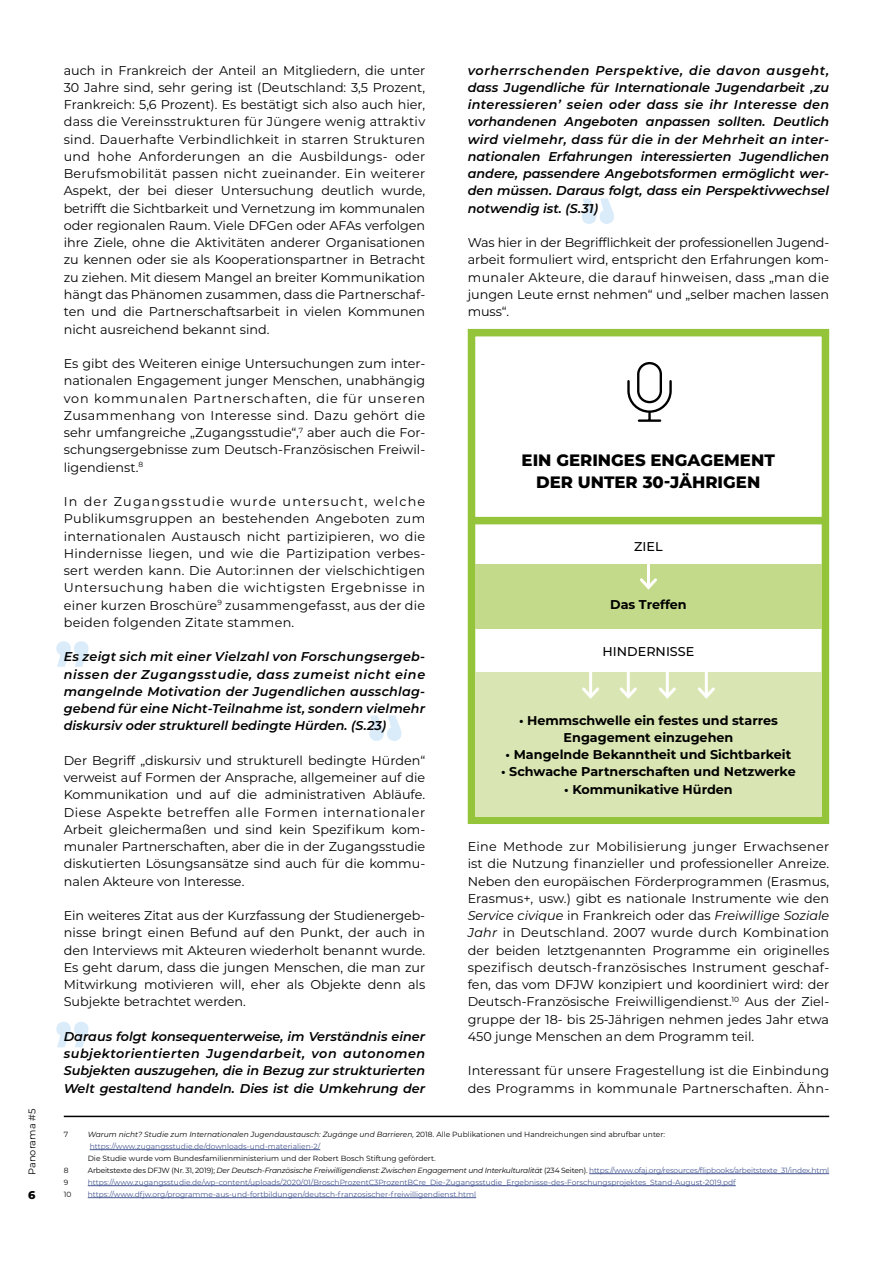
<style>
.page{position:relative;width:893px;height:1263px;background:#fff}
.page>*{position:absolute;margin:0;border:0;box-sizing:border-box;transform-origin:0 0}
.t1{font:700 75px "Montserrat";color:#daebfa}
.t2{font:800 16.5px/22.5px "Montserrat";color:#000;text-align:center}
.t3{font:12.75px/17.2px "Montserrat";color:#000;text-align:justify}
.t4{font:italic 600 12.75px/17.2px "Montserrat";color:#000;text-align:justify}
.t5{font:700 12.75px/17.2px "Montserrat";color:#000;text-align:center}
.t6{font:500 12.75px "Montserrat";color:#000}
.t7{font:800 11.25px "Montserrat";color:#000}
.t8{font:9.75px "Montserrat";color:#000}
.t9{font:7.5px "Montserrat";color:#465792}
.t10{font:italic 7.5px "Montserrat";letter-spacing:-.02em;color:#000}
.t11{font:italic 7.5px/12px "Montserrat";color:#000}
.t12{font:7.5px "Montserrat";color:#000}
.s1{font-style:normal}
.s2{font-style:normal;color:#465792}
.s3{font-style:italic}
</style>
<div class="page">
<hr style="left:64px;top:1116px;width:765px;height:1px;background:#000">
<hr style="left:90px;top:1149px;width:230px;height:1px;background:#465792">
<hr style="left:589px;top:1173px;width:240px;height:1px;background:#465792">
<hr style="left:88px;top:1185px;width:648px;height:1px;background:#465792">
<hr style="left:88px;top:1197px;width:388px;height:1px;background:#465792">
<div style="left:468px;top:329px;width:361px;height:495px;background:#fff;border:8px solid #94c43a"></div>
<div style="left:475px;top:565px;width:347px;height:64px;background:#c3da8b"></div>
<div style="left:475px;top:672px;width:347px;height:144px;background:#d9e6b3"></div>
<svg style="left:627px;top:362px;width:45px;height:60px"></svg>
<div style="left:471px;top:517px;width:356px;height:7px;background:#94c43a"></div>
<hr style="left:647px;top:559px;width:3px;height:28px;background:#fff">
<svg style="left:640px;top:578px;width:17px;height:12px"></svg>
<hr style="left:705px;top:668px;width:3px;height:28px;background:#fff">
<svg style="left:698px;top:685px;width:17px;height:14px"></svg>
<hr style="left:666px;top:668px;width:3px;height:28px;background:#fff">
<svg style="left:659px;top:685px;width:17px;height:14px"></svg>
<hr style="left:627px;top:668px;width:3px;height:28px;background:#fff">
<svg style="left:620px;top:685px;width:17px;height:14px"></svg>
<hr style="left:589px;top:668px;width:3px;height:28px;background:#fff">
<svg style="left:582px;top:687px;width:17px;height:12px"></svg>
<p class="t8" style="left:25px;top:1175px;width:67px;rotate:-90deg">Panorama #5</p>
<p class="t7" style="left:28px;top:1187px;width:9px">6</p>
<p class="t4" style="left:468px;top:61px;width:363px">vorherrschenden Perspektive, die davon ausgeht, dass Jugendliche für Internationale Jugendarbeit ‚zu interessieren’ seien oder dass sie ihr Interesse den vorhandenen Angeboten anpassen sollten. Deutlich wird vielmehr, dass für die in der Mehrheit an inter&shy;nationalen Erfahrungen interessierten Jugendlichen andere, passendere Angebotsformen ermöglicht wer&shy;den müssen. Daraus folgt, dass ein Perspektivwechsel notwendig ist. (S.31)</p>
<p class="t3" style="left:468px;top:234px;width:363px">Was hier in der Begrifflichkeit der professionellen Jugend&shy;arbeit formuliert wird, entspricht den Erfahrungen kom&shy;munaler Akteure, die darauf hinweisen, dass „man die jungen Leute ernst nehmen“ und „selber machen lassen muss“.</p>
<p class="t3" style="left:64px;top:61px;width:363px">auch in Frankreich der Anteil an Mitgliedern, die unter 30 Jahre sind, sehr gering ist (Deutschland: 3,5 Prozent, Frankreich: 5,6 Prozent). Es bestätigt sich also auch hier, dass die Vereinsstrukturen für Jüngere wenig attraktiv sind. Dauerhafte Verbindlichkeit in starren Strukturen und hohe Anforderungen an die Ausbildungs- oder Berufsmobilität passen nicht zueinander. Ein weiterer Aspekt, der bei dieser Untersuchung deutlich wurde, betrifft die Sichtbarkeit und Vernetzung im kommunalen oder regionalen Raum. Viele DFGen oder AFAs verfolgen ihre Ziele, ohne die Aktivitäten anderer Organisationen zu kennen oder sie als Kooperationspartner in Betracht zu ziehen. Mit diesem Mangel an breiter Kommunikation hängt das Phänomen zusammen, dass die Partnerschaf&shy;ten und die Partnerschaftsarbeit in vielen Kommunen nicht ausreichend bekannt sind.</p>
<p class="t3" style="left:64px;top:354px;width:363px">Es gibt des Weiteren einige Untersuchungen zum inter&shy;nationalen Engagement junger Menschen, unabhängig von kommunalen Partnerschaften, die für unseren Zusammenhang von Interesse sind. Dazu gehört die sehr umfangreiche „Zugangsstudie“,<sup>7</sup> aber auch die For&shy;schungsergebnisse zum Deutsch-Französischen Freiwil&shy;ligendienst.<sup>8</sup></p>
<p class="t3" style="left:64px;top:492px;width:363px">In der Zugangsstudie wurde untersucht, welche Publikumsgruppen an bestehenden Angeboten zum internationalen Austausch nicht partizipieren, wo die Hindernisse liegen, und wie die Partizipation verbes&shy;sert werden kann. Die Autor:innen der vielschichtigen Untersuchung haben die wichtigsten Ergebnisse in einer kurzen Broschüre<sup>9</sup> zusammengefasst, aus der die beiden folgenden Zitate stammen.</p>
<p class="t4" style="left:64px;top:647px;width:363px">Es zeigt sich mit einer Vielzahl von Forschungsergeb&shy;nissen der Zugangsstudie, dass zumeist nicht eine mangelnde Motivation der Jugendlichen ausschlag&shy;gebend für eine Nicht-Teilnahme ist, sondern vielmehr diskursiv oder strukturell bedingte Hürden. (S.23)</p>
<p class="t3" style="left:64px;top:751px;width:363px">Der Begriff „diskursiv und strukturell bedingte Hürden“ verweist auf Formen der Ansprache, allgemeiner auf die Kommunikation und auf die administrativen Abläufe.<br>Diese Aspekte betreffen alle Formen internationaler Arbeit gleichermaßen und sind kein Spezifikum kom&shy;munaler Partnerschaften, aber die in der Zugangsstudie diskutierten Lösungsansätze sind auch für die kommu&shy;nalen Akteure von Interesse.</p>
<p class="t3" style="left:64px;top:906px;width:363px">Ein weiteres Zitat aus der Kurzfassung der Studienergeb&shy;nisse bringt einen Befund auf den Punkt, der auch in den Interviews mit Akteuren wiederholt benannt wurde.<br>Es geht darum, dass die jungen Menschen, die man zur Mitwirkung motivieren will, eher als Objekte denn als Subjekte betrachtet werden.</p>
<p class="t4" style="left:64px;top:1027px;width:363px">Daraus folgt konsequenterweise, im Verständnis einer subjektorientierten Jugendarbeit, von autonomen Subjekten auszugehen, die in Bezug zur strukturierten Welt gestaltend handeln. Dies ist die Umkehrung der</p>
<p class="t12" style="left:64px;top:1129px;width:6px">7</p>
<p class="t11" style="left:88px;top:1128px;width:579px">Warum nicht? Studie zum Internationalen Jugendaustausch: Zugänge und Barrieren, <span class="s1">2018. Alle Publikationen und Handreichungen sind abrufbar unter: </span><span class="s2">https://www.zugangsstudie.de/downloads-und-materialien-2/</span></p>
<p class="t12" style="left:88px;top:1153px;width:350px">Die Studie wurde vom Bundesfamilienministerium und der Robert Bosch Stiftung gefördert.</p>
<p class="t12" style="left:64px;top:1165px;width:6px">8</p>
<p class="t10" style="left:88px;top:1165px;width:743px"><span class="s1">Arbeitstexte des DFJW (Nr. 31, 2019);</span> Der Deutsch-Französische Freiwilligendienst: Zwischen Engagement und Interkulturalität <span class="s1">(234 Seiten).</span> <span class="s2">https://www.ofaj.org/resources/flipbooks/arbeitstexte_31/index.html</span></p>
<p class="t12" style="left:64px;top:1177px;width:6px">9</p>
<p class="t9" style="left:88px;top:1177px;width:649px">https://www.zugangsstudie.de/wp-content/uploads/2020/01/BroschProzentC3ProzentBCre_Die-Zugangsstudie_Ergebnisse-des-Forschungsprojektes_Stand-August-2019.pdf</p>
<p class="t12" style="left:64px;top:1189px;width:9px">10</p>
<p class="t9" style="left:88px;top:1189px;width:390px">https://www.dfjw.org/programme-aus-und-fortbildungen/deutsch-franzosischer-freiwilligendienst.html</p>
<p class="t2" style="left:522px;top:448px;width:255px">EIN GERINGES ENGAGEMENT<br>DER UNTER 30-JÄHRIGEN</p>
<p class="t6" style="left:634px;top:537px;width:30px">ZIEL</p>
<p class="t5" style="left:610px;top:596px;width:78px">Das Treffen</p>
<h1 class="t1" style="left:54px;top:574px;width:39px">„</h1>
<p class="t6" style="left:603px;top:642px;width:93px">HINDERNISSE</p>
<p class="t5" style="left:519px;top:711px;width:260px">• Hemmschwelle ein festes und starres<br>Engagement einzugehen</p>
<p class="t5" style="left:506px;top:745px;width:287px">• Mangelnde Bekanntheit und Sichtbarkeit</p>
<p class="t5" style="left:501px;top:763px;width:296px">• Schwache Partnerschaften und Netzwerke</p>
<p class="t5" style="left:564px;top:780px;width:170px">• Kommunikative Hürden</p>
<p class="t3" style="left:468px;top:837px;width:363px">Eine Methode zur Mobilisierung junger Erwachsener ist die Nutzung finanzieller und professioneller Anreize.<br>Neben den europäischen Förderprogrammen (Erasmus, Erasmus+, usw.) gibt es nationale Instrumente wie den <span class="s3">Service civique</span> in Frankreich oder das <span class="s3">Freiwillige Soziale Jahr</span> in Deutschland. 2007 wurde durch Kombination der beiden letztgenannten Programme ein originelles spezifisch deutsch-französisches Instrument geschaf&shy;fen, das vom DFJW konzipiert und koordiniert wird: der Deutsch-Französische Freiwilligendienst.<sup>10</sup> Aus der Ziel&shy;gruppe der 18- bis 25-Jährigen nehmen jedes Jahr etwa 450 junge Menschen an dem Programm teil.</p>
<p class="t3" style="left:468px;top:1062px;width:363px">Interessant für unsere Fragestellung ist die Einbindung des Programms in kommunale Partnerschaften. Ähn-</p>
<h1 class="t1" style="left:54px;top:955px;width:39px">„</h1>
</div>
